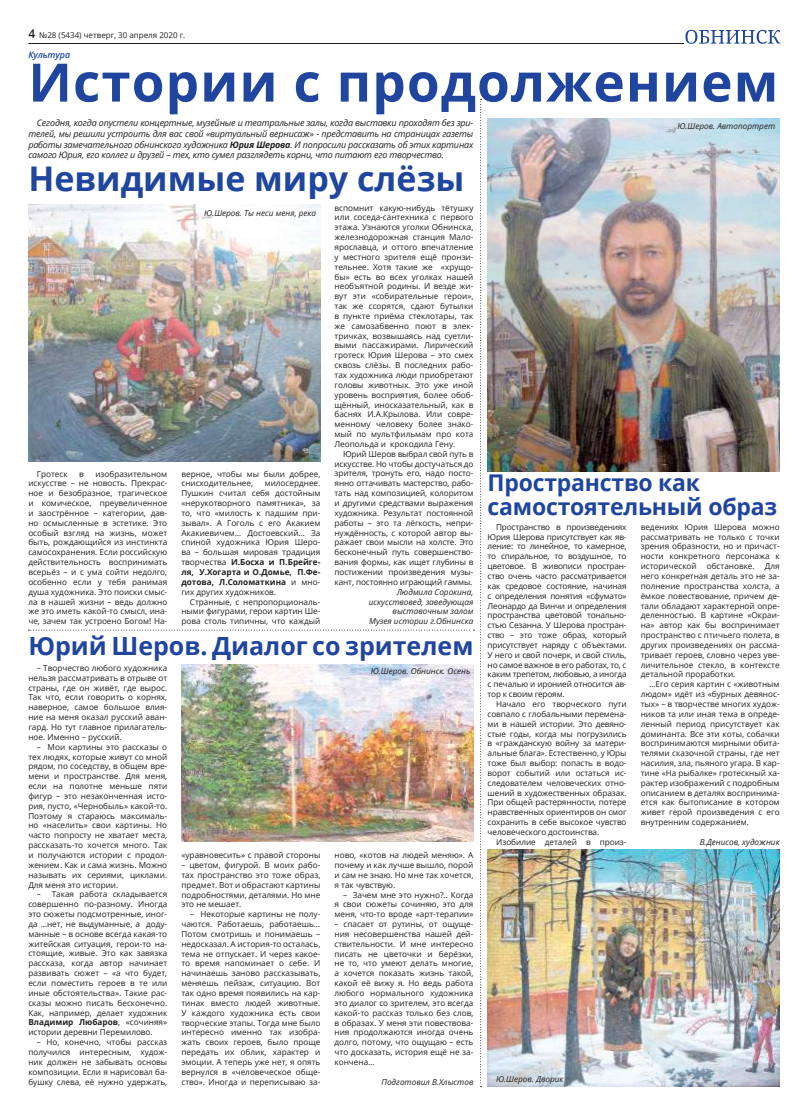
<style>
.page{position:relative;width:808px;height:1115px;background:#fff}
.page>*{position:absolute;margin:0;border:0;box-sizing:border-box;transform-origin:0 0}
.t1{font:700 53px "Open Sans";letter-spacing:.02em;color:#1f459f}
.t2{font:700 34px "Open Sans";color:#1f459f}
.t3{font:700 25px "Open Sans";color:#1f459f}
.t4{font:700 23px/24px "Open Sans";letter-spacing:-.01em;color:#1f459f}
.t5{font:italic 9px/10.8px "Open Sans";letter-spacing:-.02em;color:#241f1f;text-align:justify}
.t6{font:italic 600 9px "Open Sans";letter-spacing:-.01em;color:#1f459f}
.t7{font:8.2px/9.8px "Open Sans";color:#241f1f;text-align:justify}
.t8{font:italic 8.2px/9.8px "Open Sans";color:#241f1f;text-align:right}
.t9{font:8px "Open Sans";color:#241f1f}
.s1{font-weight:600;font-size:12px}
.s2{font-weight:700}
</style>
<div class="page">
<svg style="left:685px;top:30px;width:95px;height:14px"></svg>
<hr style="left:28px;top:43px;width:656px;height:1px;background:#241f1f">
<img style="left:488px;top:118px;width:292px;height:353px">
<img style="left:28px;top:204px;width:292px;height:257px">
<img style="left:488px;top:849px;width:292px;height:237px">
<img style="left:181px;top:664px;width:292px;height:177px">
<svg style="left:28px;top:629px;width:446px;height:1px"></svg>
<svg style="left:480px;top:99px;width:1px;height:985px"></svg>
<p class="t9" style="left:28px;top:29px;width:158px"><span class="s1">4</span> №28 (5434) четверг, 30 апреля 2020 г.</p>
<p class="t6" style="left:28px;top:48px;width:43px">Культура</p>
<h1 class="t1" style="left:28px;top:45px;width:751px">Истории с продолжением</h1>
<p class="t5" style="left:28px;top:117px;width:447px;text-indent:9px">Сегодня, когда опустели концертные, музейные и театральные залы, когда выставки проходят без зри&shy;телей, мы решили устроить для вас свой «виртуальный вернисаж» - представить на страницах газеты работы замечательного обнинского художника <span class="s2">Юрия Шерова</span>. И попросили рассказать об этих картинах самого Юрия, его коллег и друзей – тех, кто сумел разглядеть корни, что питают его творчество.</p>
<h2 class="t2" style="left:28px;top:155px;width:438px">Невидимые миру слёзы</h2>
<p class="t8" style="left:677px;top:121px;width:99px">Ю.Шеров. Автопортрет</p>
<p class="t7" style="left:334px;top:202px;width:140px">вспомнит какую-нибудь тётушку или соседа-сантехника с первого этажа. Узнаются уголки Обнинска, железнодорожная станция Мало&shy;ярославца, и оттого впечатление у местного зрителя ещё пронзи&shy;тельнее. Хотя такие же «хрущо&shy;бы» есть во всех уголках нашей необъятной родины. И везде жи&shy;вут эти «собирательные герои», так же ссорятся, сдают бутылки в пункте приёма стеклотары, так же самозабвенно поют в элек&shy;тричках, возвышаясь над суетли&shy;выми пассажирами. Лирический гротеск Юрия Шерова – это смех сквозь слёзы. В последних рабо&shy;тах художника люди приобретают головы животных. Это уже иной уровень восприятия, более обоб&shy;щённый, иносказательный, как в баснях И.А.Крылова. Или совре&shy;менному человеку более знако&shy;мый по мультфильмам про кота Леопольда и крокодила Гену.</p>
<p class="t7" style="left:334px;top:448px;width:140px;text-indent:9px">Юрий Шеров выбрал свой путь в искусстве. Но чтобы достучаться до зрителя, тронуть его, надо посто&shy;янно оттачивать мастерство, рабо&shy;тать над композицией, колоритом и другими средствами выражения художника. Результат постоянной работы – это та лёгкость, непри&shy;нуждённость, с которой автор вы&shy;ражает свои мысли на холсте. Это бесконечный путь совершенство&shy;вания формы, как ищет глубины в постижении произведения музы&shy;кант, постоянно играющий гаммы.</p>
<p class="t8" style="left:369px;top:586px;width:106px">Людмила Сорокина, искусствовед, заведующая выставочным залом<br>Музея истории г.Обнинска</p>
<p class="t8" style="left:204px;top:208px;width:113px">Ю.Шеров. Ты неси меня, река</p>
<p class="t7" style="left:28px;top:468px;width:140px;text-indent:67px">изобразительном искусстве – не новость. Прекрас&shy;ное и безобразное, трагическое и комическое, преувеличенное и заострённое – категории, дав&shy;но осмысленные в эстетике. Это особый взгляд на жизнь, может быть, рождающийся из инстинкта самосохранения. Если российскую действительность воспринимать всерьёз – и с ума сойти недолго, особенно если у тебя ранимая душа художника. Это поиски смыс&shy;ла в нашей жизни – ведь должно же это иметь какой-то смысл, ина&shy;че, зачем так устроено Богом! На-</p>
<p class="t7" style="left:181px;top:468px;width:140px">верное, чтобы мы были добрее, снисходительнее,</p>
<p class="t7" style="left:37px;top:468px;width:32px">Гротеск</p>
<p class="t7" style="left:79px;top:468px;width:6px">в</p>
<h3 class="t4" style="left:488px;top:470px;width:291px">Пространство как самостоятельный образ</h3>
<p class="t7" style="left:488px;top:521px;width:140px;text-indent:9px">Пространство в произведениях Юрия Шерова присутствует как яв&shy;ление: то линейное, то камерное, то спиральное, то воздушное, то цветовое. В живописи простран&shy;ство очень часто рассматривается как средовое состояние, начиная с определения понятия «сфумато» Леонардо да Винчи и определения пространства цветовой тонально&shy;стью Сезанна. У Шерова простран&shy;ство – это тоже образ, который присутствует наряду с объектами.<br>У него и свой почерк, и свой стиль, но самое важное в его работах, то, с каким трепетом, любовью, а иногда с печалью и иронией относится ав&shy;тор к своим героям.</p>
<p class="t7" style="left:488px;top:698px;width:140px;text-indent:9px">Начало его творческого пути совпало с глобальными перемена&shy;ми в нашей истории. Это девяно&shy;стые годы, когда мы погрузились в «гражданскую войну за матери&shy;альные блага». Естественно, у Юры тоже был выбор: попасть в водо&shy;ворот событий или остаться ис&shy;следователем человеческих отно&shy;шений в художественных образах.<br>При общей растерянности, потере нравственных ориентиров он смог сохранить в себе высокое чувство человеческого достоинства.</p>
<p class="t7" style="left:496px;top:836px;width:132px">Изобилие деталей в произ-</p>
<p class="t7" style="left:181px;top:478px;width:140px;text-indent:83px">милосерднее.<br>Пушкин считал себя достойным «нерукотворного памятника», за то, что «милость к падшим при&shy;зывал». А Гоголь с его Акакием Акакиевичем… Достоевский… За спиной художника Юрия Шеро&shy;ва – большая мировая традиция творчества <span class="s2">И.Босха и П.Брейге&shy;ля, У.Хогарта и О.Домье, П.Фе&shy;дотова, Л.Соломаткина</span> и мно&shy;гих других художников.</p>
<p class="t7" style="left:181px;top:596px;width:140px;text-indent:9px">Странные, с непропорциональ&shy;ными фигурами, герои картин Ше&shy;рова столь типичны, что каждый</p>
<p class="t7" style="left:641px;top:521px;width:140px">ведениях Юрия Шерова можно рассматривать не только с точки зрения образности, но и причаст&shy;ности конкретного персонажа к исторической обстановке. Для него конкретная деталь это не за&shy;полнение пространства холста, а ёмкое повествование, причем де&shy;тали обладают характерной опре&shy;деленностью. В картине «Окраи&shy;на» автор как бы воспринимает пространство с птичьего полета, в других произведениях он рассма&shy;тривает героев, словно через уве&shy;личительное стекло, в контексте детальной проработки.</p>
<p class="t7" style="left:641px;top:679px;width:140px;text-indent:9px">…Его серия картин с «животным людом» идёт из «бурных девянос&shy;тых» – в творчестве многих худож&shy;ников та или иная тема в опреде&shy;ленный период присутствует как доминанта. Все эти коты, собачки воспринимаются мирными обита&shy;телями сказочной страны, где нет насилия, зла, пьяного угара. В кар&shy;тине «На рыбалке» гротескный ха&shy;рактер изображений с подробным описанием в деталях воспринима&shy;ется как бытописание в котором живет герой произведения с его внутренним содержанием.</p>
<p class="t8" style="left:700px;top:836px;width:81px">В.Денисов, художник</p>
<h3 class="t3" style="left:28px;top:628px;width:447px">Юрий Шеров. Диалог со зрителем</h3>
<p class="t7" style="left:28px;top:662px;width:140px;text-indent:9px">– Творчество любого художника нельзя рассматривать в отрыве от страны, где он живёт, где вырос.<br>Так что, если говорить о корнях, наверное, самое большое влия&shy;ние на меня оказал русский аван&shy;гард. Но тут главное прилагатель&shy;ное. Именно – русский.</p>
<p class="t7" style="left:28px;top:741px;width:140px;text-indent:9px">– Мои картины это рассказы о тех людях, которые живут со мной рядом, по соседству, в общем вре&shy;мени и пространстве. Для меня, если на полотне меньше пяти фигур – это незаконченная исто&shy;рия, пусто, «Чернобыль» какой-то.<br>Поэтому я стараюсь максималь&shy;но «населить» свои картины. Но часто попросту не хватает места, рассказать-то хочется много. Так и получаются истории с продол&shy;жением. Как и сама жизнь. Можно называть их сериями, циклами.<br>Для меня это истории.</p>
<p class="t7" style="left:28px;top:889px;width:140px;text-indent:9px">– Такая работа складывается совершенно по-разному. Иногда это сюжеты подсмотренные, иног&shy;да …нет, не выдуманные, а доду&shy;манные – в основе всегда какая-то житейская ситуация, герои-то на&shy;стоящие, живые. Это как завязка рассказа, когда автор начинает развивать сюжет – «а что будет, если поместить героев в те или иные обстоятельства». Такие рас&shy;сказы можно писать бесконечно.<br>Как, например, делает художник <span class="s2">Владимир Любаров</span>, «сочиняя» истории деревни Перемилово.</p>
<p class="t7" style="left:28px;top:1036px;width:140px;text-indent:9px">– Но, конечно, чтобы рассказ получился интересным, худож&shy;ник должен не забывать основы композиции. Если я нарисовал ба&shy;бушку слева, её нужно удержать,</p>
<p class="t8" style="left:371px;top:666px;width:101px">Ю.Шеров. Обнинск. Осень</p>
<p class="t7" style="left:181px;top:849px;width:140px">«уравновесить» с правой стороны</p>
<p class="t7" style="left:181px;top:859px;width:140px">– цветом, фигурой. В моих рабо&shy;тах пространство это тоже образ, предмет. Вот и обрастают картины подробностями, деталями. Но мне это не мешает.</p>
<p class="t7" style="left:181px;top:908px;width:140px;text-indent:9px">– Некоторые картины не полу&shy;чаются. Работаешь, работаешь… Потом смотришь и понимаешь – недосказал. А история-то осталась, тема не отпускает. И через какое&shy;то время напоминает о себе. И начинаешь заново рассказывать, меняешь пейзаж, ситуацию. Вот так одно время появились на кар&shy;тинах вместо людей животные.<br>У каждого художника есть свои творческие этапы. Тогда мне было интересно именно так изобра&shy;жать своих героев, было проще передать их облик, характер и эмоции. А теперь уже нет, я опять вернулся в «человеческое обще&shy;ство». Иногда и переписываю за-</p>
<p class="t7" style="left:334px;top:849px;width:140px">ново, «котов на людей меняю». А почему и как лучше вышло, порой и сам не знаю. Но мне так хочется, я так чувствую.</p>
<p class="t7" style="left:334px;top:889px;width:140px;text-indent:9px">– Зачем мне это нужно?.. Когда я свои сюжеты сочиняю, это для меня, что-то вроде «арт-терапии»</p>
<p class="t7" style="left:334px;top:918px;width:140px">– спасает от рутины, от ощуще&shy;ния несовершенства нашей дей&shy;ствительности. И мне интересно писать не цветочки и берёзки, не то, что умеют делать многие, а хочется показать жизнь такой, какой её вижу я. Но ведь работа любого нормального художника это диалог со зрителем, это всегда какой-то рассказ только без слов, в образах. У меня эти повествова&shy;ния продолжаются иногда очень долго, потому, что ощущаю – есть что досказать, история ещё не за&shy;кончена…</p>
<p class="t8" style="left:381px;top:1076px;width:93px">Подготовил В.Хлыстов</p>
<p class="t8" style="left:496px;top:1073px;width:69px">Ю.Шеров. Дворик</p>
</div>
